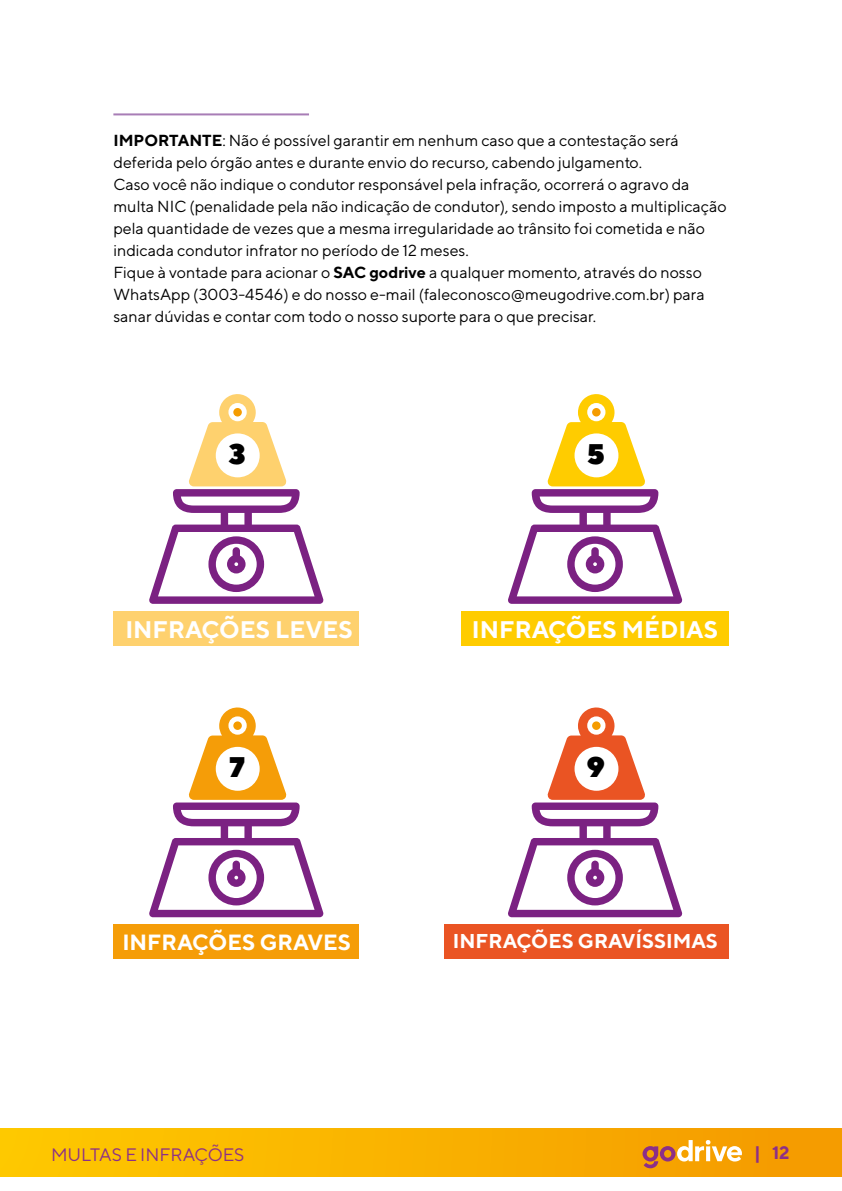
<style>
.page{position:relative;width:842px;height:1191px;background:#fff}
.page>*{position:absolute;margin:0;border:0;box-sizing:border-box;transform-origin:0 0}
.t1{font:900 28.4px "TT Norms";color:#000}
.t2{font:700 24px "TT Norms";color:#fff}
.t3{font:700 22px "TT Norms";color:#fff}
.t4{font:700 20px "TT Norms";color:#fff}
.t5{font:18px "TT Norms";color:#8c2f88}
.t6{font:700 18px "TT Norms";color:#8c2f88}
.t7{font:16px/22px "TT Norms";color:#000}
.s1{font-weight:700}
</style>
<div class="page">
<div style="left:113px;top:611px;width:246px;height:34px;background:#fed16e"></div>
<div style="left:113px;top:924px;width:246px;height:35px;background:#f59d08"></div>
<div style="left:461px;top:611px;width:268px;height:34px;background:#fc0"></div>
<div style="left:444px;top:924px;width:285px;height:35px;background:#ea5423"></div>
<hr style="left:113px;top:113px;width:196px;height:2px;background:#a87db6">
<svg style="left:149px;top:394px;width:175px;height:210px"></svg>
<div style="left:216px;top:433px;width:44px;height:44px;background:#fff;border-radius:50%"></div>
<svg style="left:508px;top:394px;width:174px;height:210px"></svg>
<div style="left:574px;top:433px;width:44px;height:44px;background:#fff;border-radius:50%"></div>
<svg style="left:149px;top:707px;width:175px;height:210px"></svg>
<div style="left:216px;top:747px;width:44px;height:43px;background:#fff;border-radius:50%"></div>
<svg style="left:508px;top:707px;width:174px;height:210px"></svg>
<div style="left:574px;top:747px;width:44px;height:43px;background:#fff;border-radius:50%"></div>
<div style="left:0;top:1128px;width:842px;height:48px;background:linear-gradient(to right,#fec900,#f49900)"></div>
<svg style="left:642px;top:1140px;width:100px;height:28px"></svg>
<p class="t7" style="left:113px;top:129px;width:615px"><span class="s1">IMPORTANTE</span>: Não é possível garantir em nenhum caso que a contestação será deferida pelo órgão antes e durante envio do recurso, cabendo julgamento.<br>Caso você não indique o condutor responsável pela infração, ocorrerá o agravo da multa NIC (penalidade pela não indicação de condutor), sendo imposto a multiplicação pela quantidade de vezes que a mesma irregularidade ao trânsito foi cometida e não indicada condutor infrator no período de 12 meses.<br>Fique à vontade para acionar o <span class="s1">SAC godrive</span> a qualquer momento, através do nosso WhatsApp (3003-4546) e do nosso e-mail (faleconosco@meugodrive.com.br) para sanar dúvidas e contar com todo o nosso suporte para o que precisar.</p>
<h1 class="t1" style="left:229px;top:435px;width:18px">3</h1>
<h1 class="t1" style="left:587px;top:435px;width:20px">5</h1>
<h2 class="t2" style="left:125px;top:614px;width:229px">INFRAÇÕES LEVES</h2>
<h2 class="t2" style="left:472px;top:614px;width:248px">INFRAÇÕES MÉDIAS</h2>
<h1 class="t1" style="left:229px;top:748px;width:17px">7</h1>
<h1 class="t1" style="left:587px;top:748px;width:20px">9</h1>
<h3 class="t3" style="left:122px;top:928px;width:230px">INFRAÇÕES GRAVES</h3>
<p class="t4" style="left:453px;top:928px;width:267px">INFRAÇÕES GRAVÍSSIMAS</p>
<p class="t5" style="left:51px;top:1144px;width:195px">MULTAS E INFRAÇÕES</p>
<p class="t6" style="left:754px;top:1141px;width:37px">| 12</p>
</div>
